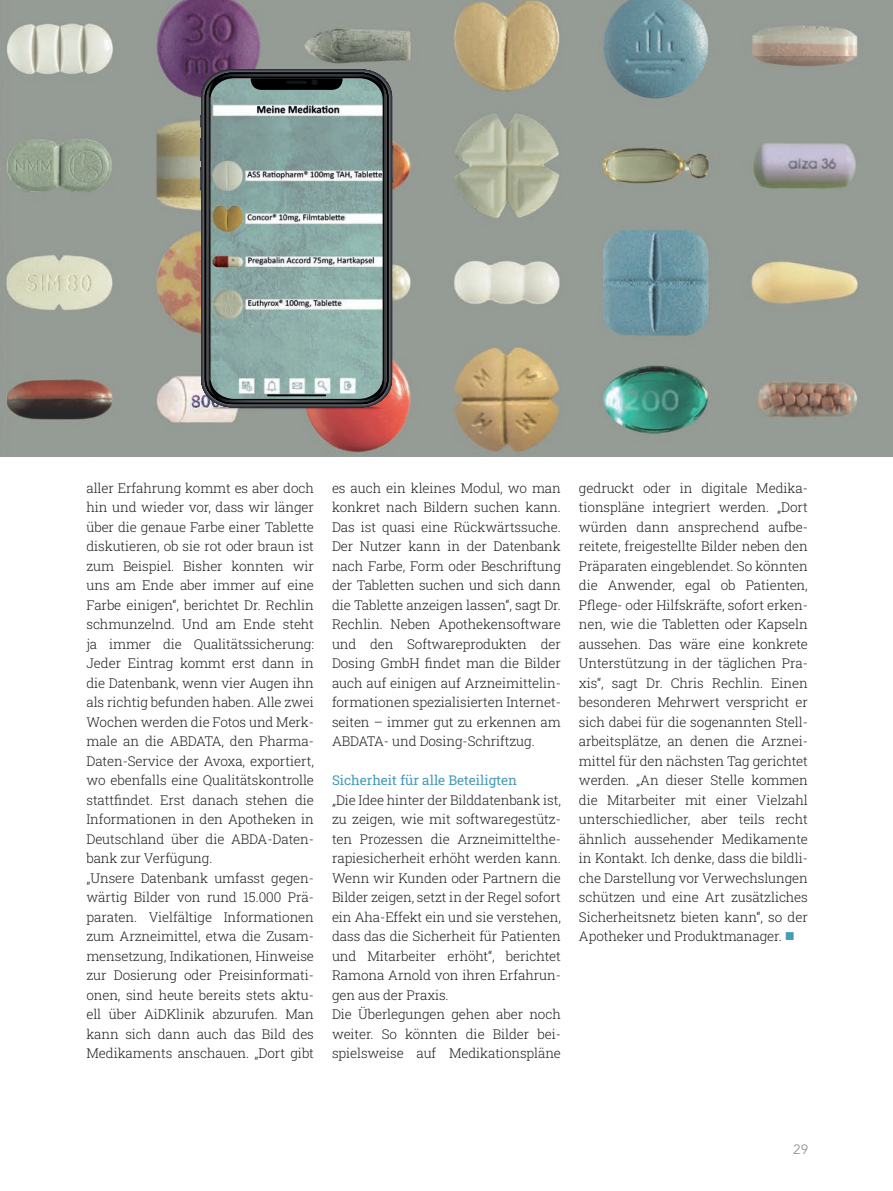
<style>
.page{position:relative;width:893px;height:1191px;background:#fff}
.page>*{position:absolute;margin:0;border:0;box-sizing:border-box;transform-origin:0 0}
.t1{font:300 13.5px/19.5px "Roboto Slab";letter-spacing:-.01em;color:#231f20}
.t2{font:13.5px "Roboto Slab";color:#469bb7}
.t3{font:13.5px "Avenir LT Pro";color:#939598}
.s1{color:#469bb7}
</style>
<div class="page">
<img style="left:0;top:0;width:893px;height:457px">
<img style="left:187px;top:386px;width:219px;height:32px">
<svg style="left:200px;top:74px;width:193px;height:329px;background:#869b98"></svg>
<hr style="left:286px;top:81px;width:21px;height:3px;background:#111419;border-radius:2px">
<div style="left:311px;top:79px;width:7px;height:6px;background:#111419;border-radius:50%"></div>
<p class="t1" style="left:86px;top:478px;width:229px">aller Erfahrung kommt es aber doch hin und wieder vor, dass wir länger über die genaue Farbe einer Tablette diskutieren, ob sie rot oder braun ist zum Beispiel. Bisher konnten wir uns am Ende aber immer auf eine Farbe einigen“, berichtet Dr. Rechlin schmunzelnd. Und am Ende steht ja immer die Qualitätssicherung:<br>Jeder Eintrag kommt erst dann in die Datenbank, wenn vier Augen ihn als richtig befunden haben. Alle zwei Wochen werden die Fotos und Merk&shy;male an die ABDATA, den Pharma-Daten-Service der Avoxa, exportiert, wo ebenfalls eine Qualitätskontrolle stattfindet. Erst danach stehen die Informationen in den Apotheken in Deutschland über die ABDA-Daten&shy;bank zur Verfügung.<br>„Unsere Datenbank umfasst gegen&shy;wärtig Bilder von rund 15.000 Prä&shy;paraten. Vielfältige Informationen zum Arzneimittel, etwa die Zusam&shy;mensetzung, Indikationen, Hinweise zur Dosierung oder Preisinformati&shy;onen, sind heute bereits stets aktu&shy;ell über AiDKlinik abzurufen. Man kann sich dann auch das Bild des Medikaments anschauen. „Dort gibt</p>
<p class="t1" style="left:332px;top:478px;width:230px;text-align:justify">es auch ein kleines Modul, wo man konkret nach Bildern suchen kann.<br>Das ist quasi eine Rückwärtssuche.<br>Der Nutzer kann in der Datenbank nach Farbe, Form oder Beschriftung der Tabletten suchen und sich dann die Tablette anzeigen lassen“, sagt Dr.<br>Rechlin. Neben Apothekensoftware und den Softwareprodukten der Dosing GmbH findet man die Bilder auch auf einigen auf Arzneimittelin&shy;formationen spezialisierten Internet&shy;seiten – immer gut zu erkennen am ABDATA- und Dosing-Schriftzug.</p>
<p class="t2" style="left:332px;top:771px;width:186px">Sicherheit für alle Beteiligten</p>
<p class="t1" style="left:332px;top:790px;width:230px">„Die Idee hinter der Bilddatenbank ist, zu zeigen, wie mit softwaregestütz&shy;ten Prozessen die Arzneimittelthe&shy;rapiesicherheit erhöht werden kann.<br>Wenn wir Kunden oder Partnern die Bilder zeigen, setzt in der Regel sofort ein Aha-Effekt ein und sie verstehen, dass das die Sicherheit für Patienten und Mitarbeiter erhöht“, berichtet Ramona Arnold von ihren Erfahrun&shy;gen aus der Praxis.<br>Die Überlegungen gehen aber noch weiter. So könnten die Bilder bei&shy;spielsweise auf Medikationspläne</p>
<p class="t1" style="left:579px;top:478px;width:230px;text-align:justify">gedruckt oder in digitale Medika&shy;tionspläne integriert werden. „Dort würden dann ansprechend aufbe&shy;reitete, freigestellte Bilder neben den Präparaten eingeblendet. So könnten die Anwender, egal ob Patienten, Pflege- oder Hilfskräfte, sofort erken&shy;nen, wie die Tabletten oder Kapseln aussehen. Das wäre eine konkrete Unterstützung in der täglichen Pra&shy;xis“, sagt Dr. Chris Rechlin. Einen besonderen Mehrwert verspricht er sich dabei für die sogenannten Stell&shy;arbeitsplätze, an denen die Arznei&shy;mittel für den nächsten Tag gerichtet werden. „An dieser Stelle kommen die Mitarbeiter mit einer Vielzahl unterschiedlicher, aber teils recht ähnlich aussehender Medikamente in Kontakt. Ich denke, dass die bildli&shy;che Darstellung vor Verwechslungen schützen und eine Art zusätzliches Sicherheitsnetz bieten kann“, so der Apotheker und Produktmanager. <span class="s1">■</span></p>
<p class="t3" style="left:793px;top:1141px;width:17px">29</p>
</div>
